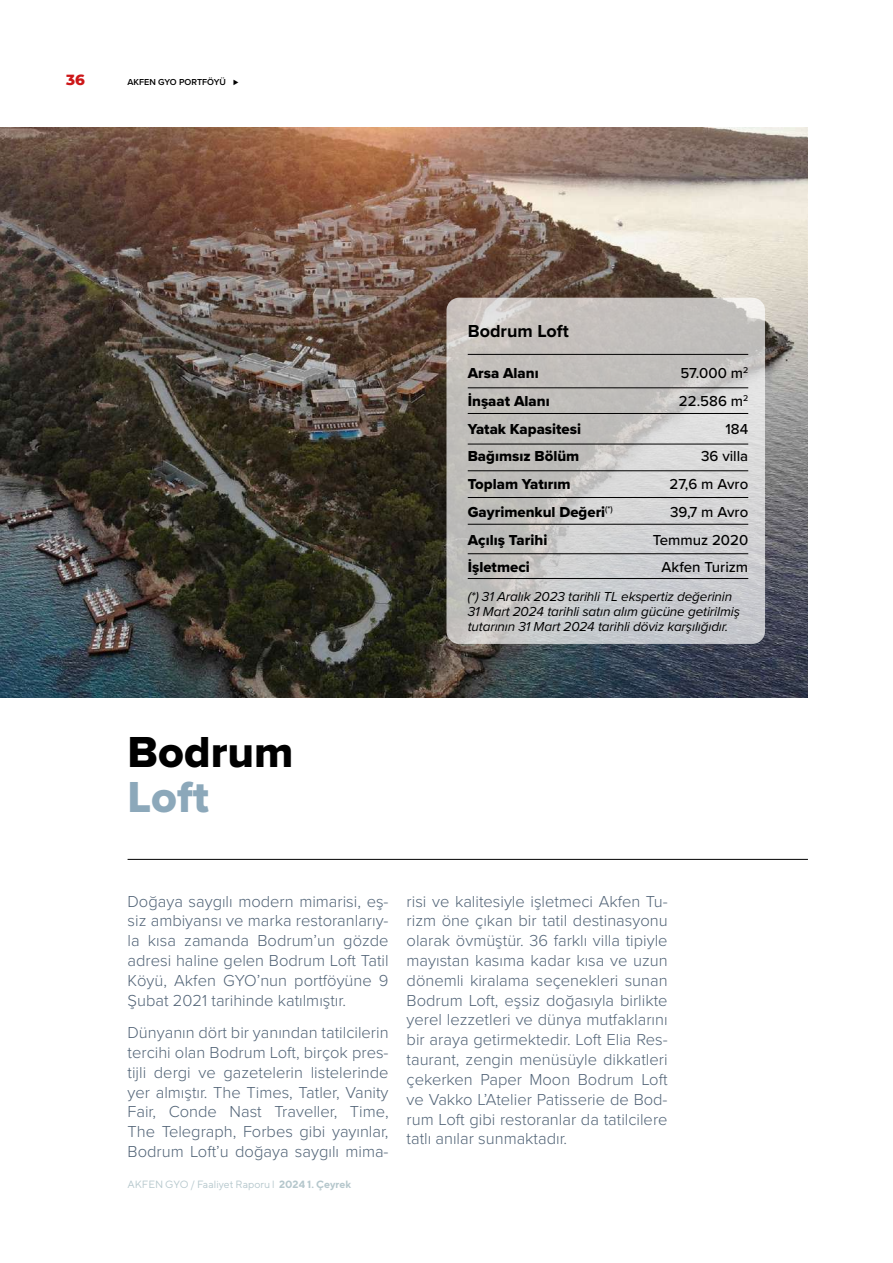
<style>
.page{position:relative;width:893px;height:1263px;background:#fff}
.page>*{position:absolute;margin:0;border:0;box-sizing:border-box;transform-origin:0 0}
.t1{font:45px "Proxima Nova Extrabld";color:#000}
.t2{font:45px "Proxima Nova Extrabld";color:#8ca8ba}
.t3{font:700 18px "Proxima Nova";color:#000}
.t4{font:300 16.5px/19.8px "Proxima Nova";color:#526477;text-align:justify}
.t5{font:15px "Proxima Nova Extrabld";color:#000}
.t6{font:500 15px "Proxima Nova";color:#000}
.t7{font:800 15px "Montserrat";color:#cd1719}
.t8{font:italic 13.5px/15px "Proxima Nova";letter-spacing:-.01em;color:#000}
.t9{font:10.5px "TT Norms";color:#b5c7cc}
.t10{font:600 9px "Proxima Nova";color:#000}
.s1{font-weight:700}
</style>
<div class="page">
<img style="left:0;top:128px;width:808px;height:569px">
<svg style="left:446px;top:298px;width:319px;height:346px;background:#c7c6c5"></svg>
<hr style="left:468px;top:354px;width:280px;height:1px;background:#000">
<hr style="left:468px;top:388px;width:280px;height:1px;background:#000">
<hr style="left:468px;top:444px;width:280px;height:1px;background:#000">
<hr style="left:468px;top:497px;width:280px;height:1px;background:#000">
<hr style="left:468px;top:413px;width:280px;height:1px;background:#000">
<hr style="left:468px;top:470px;width:280px;height:1px;background:#000">
<hr style="left:468px;top:524px;width:280px;height:1px;background:#000">
<hr style="left:468px;top:553px;width:280px;height:1px;background:#000">
<hr style="left:128px;top:859px;width:680px;height:1px;background:#000">
<hr style="left:468px;top:578px;width:280px;height:1px;background:#000">
<p class="t7" style="left:66px;top:68px;width:20px">36</p>
<p class="t10" style="left:128px;top:75px;width:112px">AKFEN GYO PORTFÖYÜ ⊲</p>
<p class="t3" style="left:468px;top:318px;width:103px">Bodrum Loft</p>
<p class="t5" style="left:468px;top:362px;width:73px">Arsa Alanı</p>
<p class="t6" style="left:680px;top:362px;width:69px">57.000 m<sup>2</sup></p>
<p class="t5" style="left:468px;top:390px;width:83px">İnşaat Alanı</p>
<p class="t6" style="left:679px;top:390px;width:71px">22.586 m<sup>2</sup></p>
<p class="t5" style="left:468px;top:417px;width:115px">Yatak Kapasitesi</p>
<p class="t6" style="left:725px;top:417px;width:24px">184</p>
<p class="t5" style="left:468px;top:445px;width:113px">Bağımsız Bölüm</p>
<p class="t6" style="left:701px;top:445px;width:49px">36 villa</p>
<p class="t5" style="left:468px;top:473px;width:104px">Toplam Yatırım</p>
<p class="t6" style="left:670px;top:473px;width:80px">27,6 m Avro</p>
<p class="t5" style="left:468px;top:501px;width:147px">Gayrimenkul Değeri<sup>(*)</sup></p>
<p class="t6" style="left:670px;top:501px;width:80px">39,7 m Avro</p>
<p class="t5" style="left:468px;top:528px;width:81px">Açılış Tarihi</p>
<p class="t6" style="left:653px;top:528px;width:97px">Temmuz 2020</p>
<p class="t5" style="left:468px;top:556px;width:64px">İşletmeci</p>
<p class="t6" style="left:662px;top:556px;width:88px">Akfen Turizm</p>
<p class="t8" style="left:468px;top:589px;width:274px">(*) 31 Aralık 2023 tarihli TL ekspertiz değerinin<br>31 Mart 2024 tarihli satın alım gücüne getirilmiş tutarının 31 Mart 2024 tarihli döviz karşılığıdır.</p>
<h1 class="t1" style="left:128px;top:718px;width:168px">Bodrum</h1>
<h1 class="t2" style="left:128px;top:763px;width:83px">Loft</h1>
<p class="t4" style="left:128px;top:890px;width:263px">Doğaya saygılı modern mimarisi, eş&shy;siz ambiyansı ve marka restoranlarıy&shy;la kısa zamanda Bodrum’un gözde adresi haline gelen Bodrum Loft Tatil Köyü, Akfen GYO’nun portföyüne 9<br>Şubat 2021 tarihinde katılmıştır.</p>
<p class="t4" style="left:128px;top:1022px;width:263px">Dünyanın dört bir yanından tatilcilerin tercihi olan Bodrum Loft, birçok pres&shy;tijli dergi ve gazetelerin listelerinde yer almıştır. The Times, Tatler, Vanity Fair, Conde Nast Traveller, Time, The Telegraph, Forbes gibi yayınlar, Bodrum Loft’u doğaya saygılı mima-</p>
<p class="t9" style="left:128px;top:1178px;width:225px">AKFEN GYO / Faaliyet Raporu l <span class="s1">2024 1. Çeyrek</span></p>
<p class="t4" style="left:407px;top:890px;width:263px">risi ve kalitesiyle işletmeci Akfen Tu&shy;rizm öne çıkan bir tatil destinasyonu olarak övmüştür. 36 farklı villa tipiyle mayıstan kasıma kadar kısa ve uzun dönemli kiralama seçenekleri sunan Bodrum Loft, eşsiz doğasıyla birlikte yerel lezzetleri ve dünya mutfaklarını bir araya getirmektedir. Loft Elia Res&shy;taurant, zengin menüsüyle dikkatleri çekerken Paper Moon Bodrum Loft ve Vakko L’Atelier Patisserie de Bod&shy;rum Loft gibi restoranlar da tatilcilere tatlı anılar sunmaktadır.</p>
</div>
